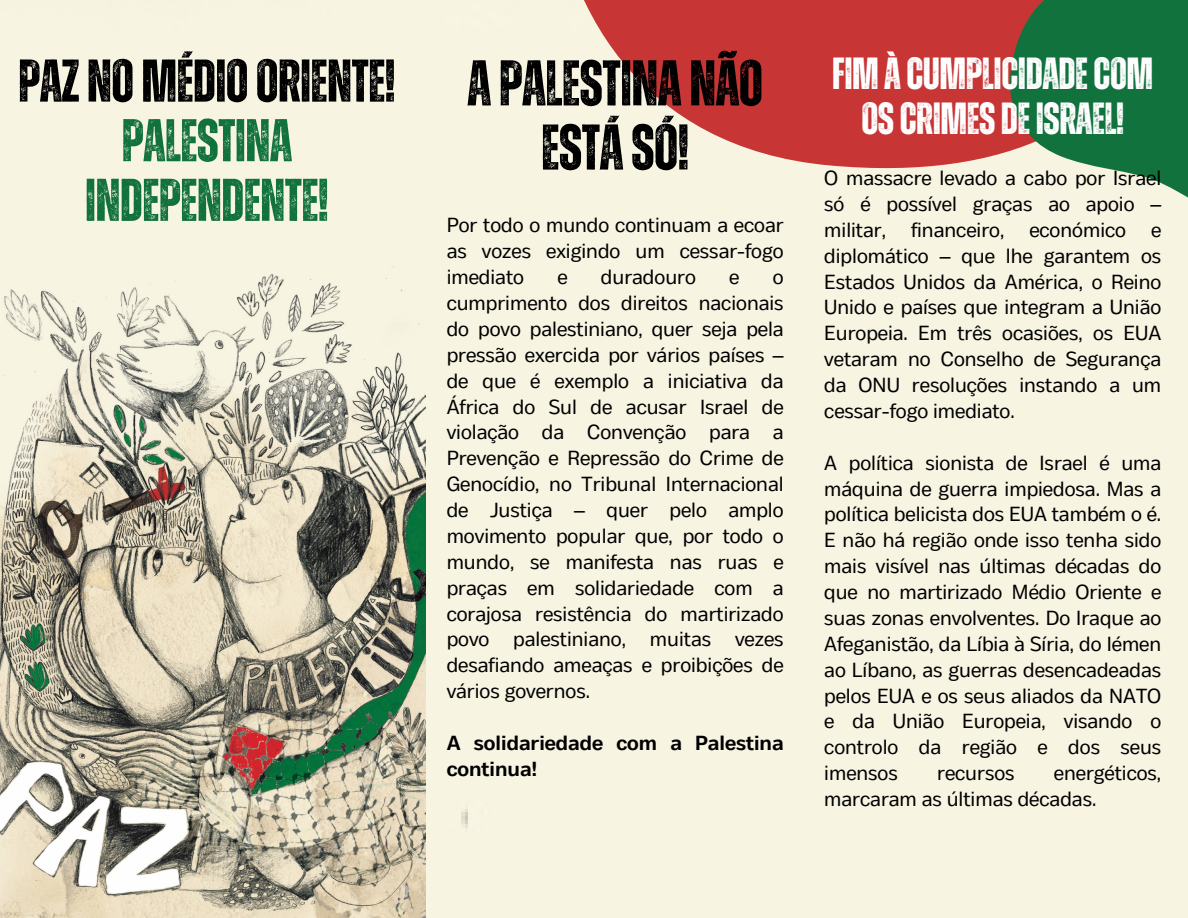
<style>
.page{position:relative;width:1188px;height:918px;background:#fff}
.page>*{position:absolute;margin:0;border:0;box-sizing:border-box;transform-origin:0 0}
.t1{font:700 64.5px/64.2px "Zuume Rough";letter-spacing:-.01em;color:#000001;text-align:center}
.t2{font:700 60.3px/59.7px "Zuume Rough";letter-spacing:-.01em;color:#12723e;text-align:center}
.t3{font:700 45px/45px "Zuume Rough";letter-spacing:-.01em;color:#fff;text-align:center}
.t4{font:20.4px/25.8px "Body Text";color:#000001;text-align:justify}
.t5{font:700 20.4px/25.8px "Body Text";color:#000001}
.s1{color:#000001}
</style>
<div class="page">
<div style="left:425px;top:520px;width:763px;height:398px;background:#f7f4e1"></div>
<svg style="left:425px;top:0;width:763px;height:520px;background:#efd6c6"></svg>
<img style="left:0;top:250px;width:425px;height:668px">
<svg style="left:967px;top:0;width:221px;height:297px;background:#8ea485"></svg>
<h2 class="t2" style="left:18px;top:54px;width:379px"><span class="s1">PAZ NOMÉDIOORIENTE!<br></span>PALESTINA<br>INDEPENDENTE!</h2>
<p class="t1" style="left:467px;top:54px;width:297px">APALESTINA NÃO<br>ESTÁSÓ!</p>
<p class="t4" style="left:447px;top:214px;width:338px">Por todo o mundo continuam a ecoar as vozes exigindo um cessar-fogo imediato</p>
<p class="t4" style="left:557px;top:266px;width:12px">e</p>
<p class="t4" style="left:601px;top:266px;width:97px">duradouro</p>
<p class="t4" style="left:729px;top:266px;width:12px">e</p>
<p class="t4" style="left:447px;top:266px;width:339px;text-indent:326px">o cumprimento dos direitos nacionais do povo palestiniano, quer seja pela pressão exercida por vários países – de que é exemplo a iniciativa da África do Sul de acusar Israel de violação da Convenção para a Prevenção e Repressão do Crime de Genocídio, no Tribunal Internacional de Justiça – quer pelo amplo movimento popular que, por todo o mundo, se manifesta nas ruas e praças em solidariedade com a corajosa resistência do martirizado povo palestiniano, muitas vezes desafiando ameaças e proibições de vários governos.</p>
<p class="t5" style="left:447px;top:732px;width:338px">A solidariedade com a Palestina continua!</p>
<p class="t3" style="left:832px;top:53px;width:323px">FIMÀCUMPLICIDADECOM<br>OSCRIMESDEISRAEL!</p>
<h1 class="t4" style="left:824px;top:167px;width:338px">O massacre levado a cabo por Israel só é possível graças ao apoio – militar, financeiro, económico e diplomático – que lhe garantem os Estados Unidos da América, o Reino Unido e países que integram a União Europeia. Em três ocasiões, os EUA vetaram no Conselho de Segurança da ONU resoluções instando a um cessar-fogo imediato.</h1>
<p class="t4" style="left:824px;top:451px;width:339px">A política sionista de Israel é uma máquina de guerra impiedosa. Mas a política belicista dos EUA também o é.<br>E não há região onde isso tenha sido mais visível nas últimas décadas do que no martirizado Médio Oriente e suas zonas envolventes. Do Iraque ao Afeganistão, da Líbia à Síria, do Iémen ao Líbano, as guerras desencadeadas pelos EUA e os seus aliados da NATO e da União Europeia, visando o controlo da região e dos seus imensos</p>
<p class="t4" style="left:824px;top:762px;width:338px;text-indent:230px">energéticos, marcaram as últimas décadas.</p>
<p class="t4" style="left:937px;top:762px;width:79px">recursos</p>
</div>
